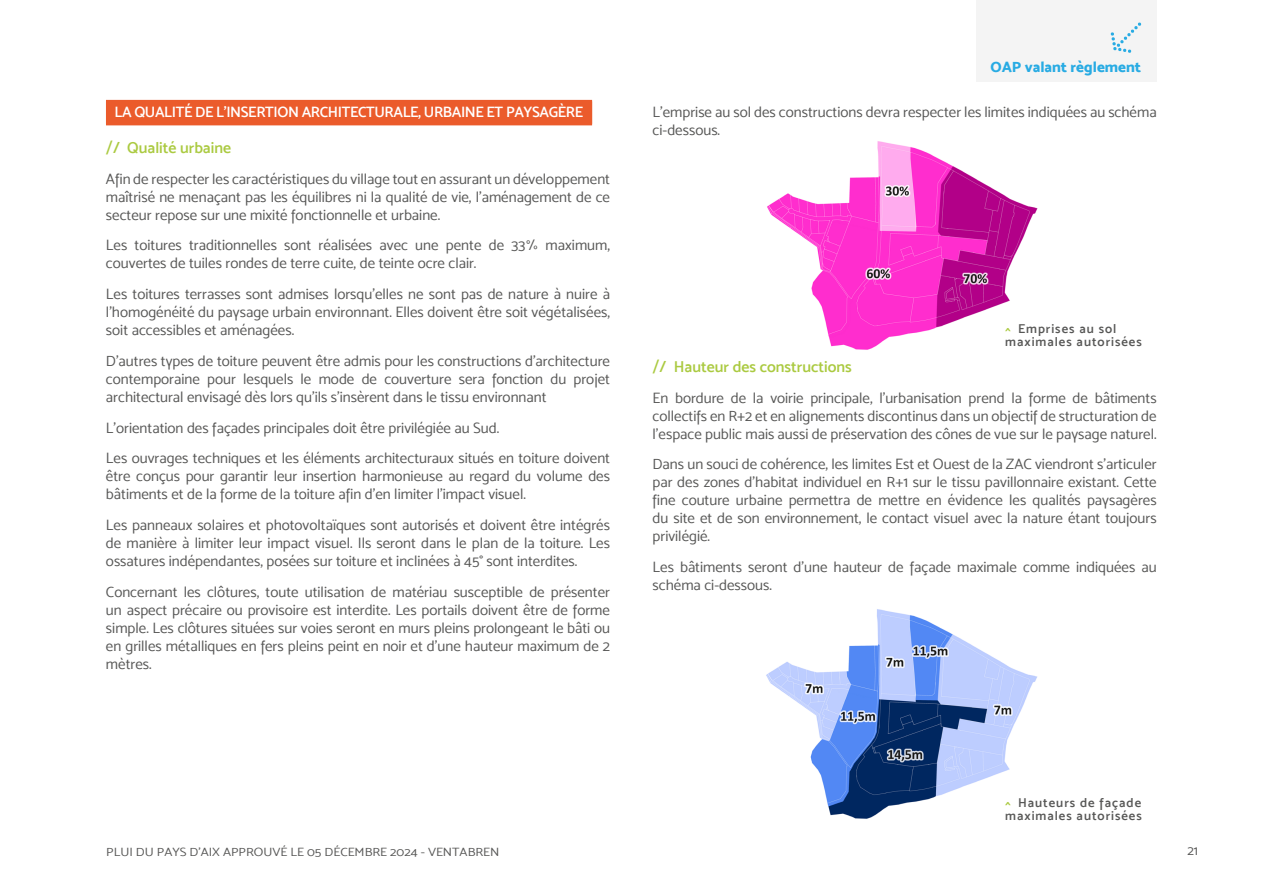
<style>
.page{position:relative;width:1263px;height:893px;background:#fff}
.page>*{position:absolute;margin:0;border:0;box-sizing:border-box;transform-origin:0 0}
.t1{font:15.75px "Mosk Semi Bold 600";color:#abca41}
.t2{font:15px/18px "Mosk Normal 400";color:#575756;text-align:justify}
.Titre_4_-_orange{font:15px "Mosk Semi Bold 600";letter-spacing:-.025em;color:#fff}
.t3{font:15px "Mosk Extra Bold 800";color:#28abe3}
.t4{font:13.5px "Mosk Normal 400";color:#575756}
.t5{font:12.9px/13.5px "Mosk Semi Bold 600";letter-spacing:.075em;color:#575756}
.t6{font:12px "Mosk Normal 400";color:#575756;scale:1.1 1}
.s1{font-family:"Interstate"}
.s2{color:#abca41}
</style>
<div class="page">
<div style="left:106px;top:101px;width:486px;height:24px;background:#eb5b2b"></div>
<div style="left:106px;top:100px;width:486px;height:24px;background:#eb5b2b"></div>
<img style="left:767px;top:141px;width:271px;height:209px">
<img style="left:766px;top:609px;width:271px;height:210px">
<div style="left:976px;top:0;width:181px;height:81px;background:#f4f4f4"></div>
<svg style="left:1110px;top:22px;width:31px;height:31px"></svg>
<p class="Titre_4_-_orange" style="left:114px;top:103px;width:470px">LA QUALITÉ DE L’INSERTION ARCHITECTURALE, URBAINE ET PAYSAGÈRE</p>
<p class="t1" style="left:106px;top:138px;width:127px"><span class="s1">/</span>/ Qualité urbaine</p>
<p class="t2" style="left:106px;top:169px;width:506px">Afin de respecter les caractéristiques du village tout en assurant un développement maîtrisé ne menaçant pas les équilibres ni la qualité de vie, l'aménagement de ce secteur repose sur une mixité fonctionnelle et urbaine.</p>
<p class="t2" style="left:106px;top:236px;width:506px">Les toitures traditionnelles sont réalisées avec une pente de 33% maximum, couvertes de tuiles rondes de terre cuite, de teinte ocre clair.</p>
<p class="t2" style="left:106px;top:285px;width:506px">Les toitures terrasses sont admises lorsqu’elles ne sont pas de nature à nuire à l’homogénéité du paysage urbain environnant. Elles doivent être soit végétalisées, soit accessibles et aménagées.</p>
<p class="t2" style="left:106px;top:352px;width:506px">D’autres types de toiture peuvent être admis pour les constructions d’architecture contemporaine pour lesquels le mode de couverture sera fonction du projet architectural envisagé dès lors qu’ils s’insèrent dans le tissu environnant</p>
<p class="t2" style="left:106px;top:418px;width:395px">L'orientation des façades principales doit être privilégiée au Sud.</p>
<p class="t2" style="left:106px;top:449px;width:506px">Les ouvrages techniques et les éléments architecturaux situés en toiture doivent être conçus pour garantir leur insertion harmonieuse au regard du volume des bâtiments et de la forme de la toiture afin d’en limiter l’impact visuel.</p>
<p class="t2" style="left:106px;top:516px;width:506px">Les panneaux solaires et photovoltaïques sont autorisés et doivent être intégrés de manière à limiter leur impact visuel. Ils seront dans le plan de la toiture. Les ossatures indépendantes, posées sur toiture et inclinées à 45° sont interdites.</p>
<p class="t2" style="left:106px;top:583px;width:506px">Concernant les clôtures, toute utilisation de matériau susceptible de présenter un aspect précaire ou provisoire est interdite. Les portails doivent être de forme simple. Les clôtures situées sur voies seront en murs pleins prolongeant le bâti ou en grilles métalliques en fers pleins peint en noir et d’une hauteur maximum de 2 mètres.</p>
<p class="t3" style="left:990px;top:57px;width:152px">OAP valant règlement</p>
<p class="t2" style="left:653px;top:103px;width:506px">L’emprise au sol des constructions devra respecter les limites indiquées au schéma ci-dessous.</p>
<p class="t5" style="left:1005px;top:322px;width:138px"><span class="s2">^</span> Emprises au sol maximales autorisées</p>
<p class="t1" style="left:653px;top:357px;width:201px"><span class="s1">/</span>/ Hauteur des constructions</p>
<p class="t2" style="left:653px;top:388px;width:506px">En bordure de la voirie principale, l’urbanisation prend la forme de bâtiments collectifs en R+2 et en alignements discontinus dans un objectif de structuration de l’espace public mais aussi de préservation des cônes de vue sur le paysage naturel.</p>
<p class="t2" style="left:653px;top:455px;width:506px">Dans un souci de cohérence, les limites Est et Ouest de la ZAC viendront s’articuler par des zones d’habitat individuel en R+1 sur le tissu pavillonnaire existant. Cette fine couture urbaine permettra de mettre en évidence les qualités paysagères du site et de son environnement, le contact visuel avec la nature étant toujours privilégié.</p>
<p class="t2" style="left:653px;top:558px;width:506px">Les bâtiments seront d’une hauteur de façade maximale comme indiquées au schéma ci-dessous.</p>
<p class="t5" style="left:1005px;top:796px;width:138px"><span class="s2">^</span> Hauteurs de façade maximales autorisées</p>
<p class="t6" style="left:106px;top:844px;width:359px">PLUI DU PAYS D'AIX APPROUVÉ LE 05 DÉCEMBRE 2024 - VENTABREN</p>
<p class="t4" style="left:1187px;top:842px;width:12px">21</p>
</div>
